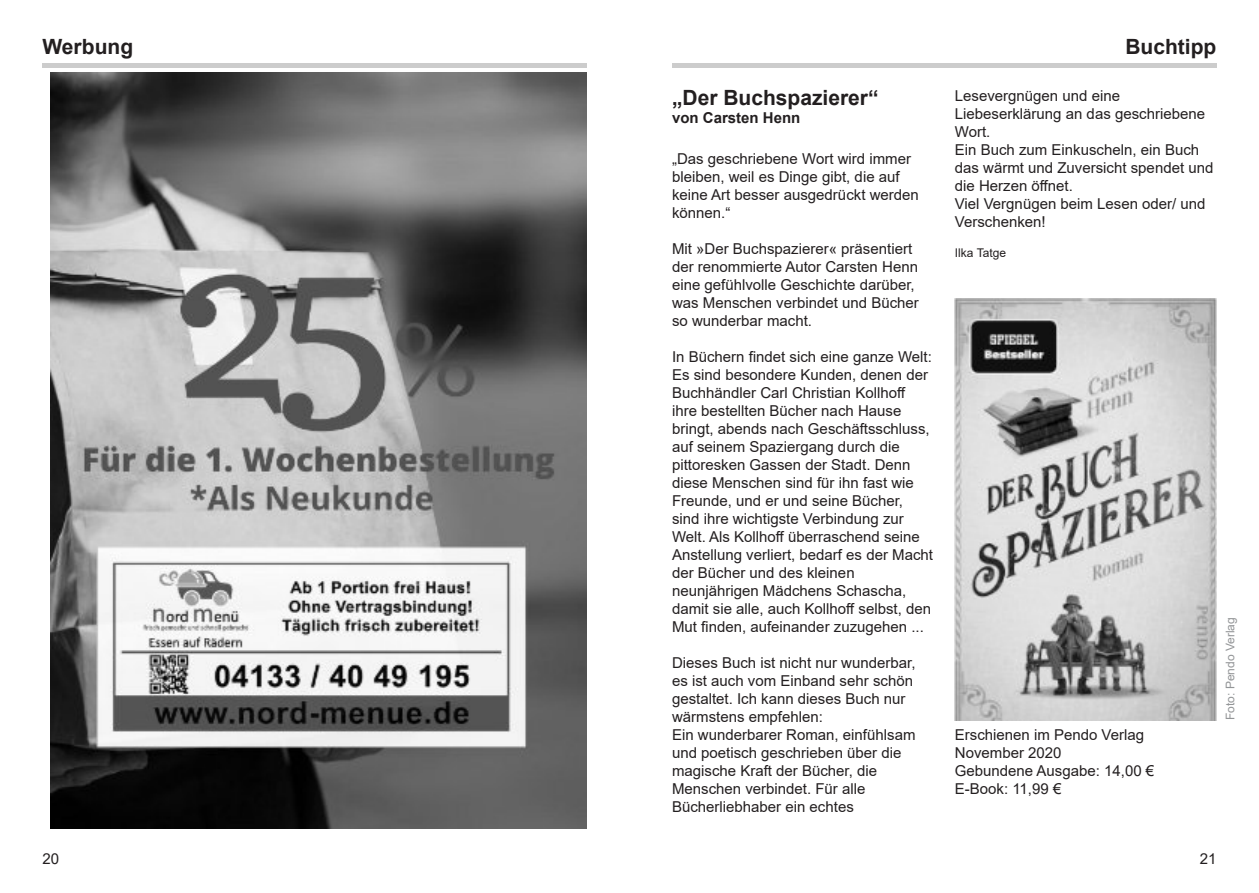
<style>
.page{position:relative;width:1259px;height:893px;background:#fff}
.page>*{position:absolute;margin:0;border:0;box-sizing:border-box;transform-origin:0 0}
.t1{font:700 21px "Arial";color:#231f20}
.t2{font:15px/18px "Arial";color:#231f20}
.t3{font:700 15px "Arial";color:#231f20}
.t4{font:12px "Arial";color:#939597}
.t5{font:12px "Arial";color:#231f20}
</style>
<div class="page">
<img style="left:955px;top:298px;width:261px;height:422px">
<hr style="left:43px;top:64px;width:544px;height:4px;background:#ccc">
<hr style="left:672px;top:64px;width:544px;height:4px;background:#ccc">
<img style="left:50px;top:72px;width:537px;height:756px">
<h1 class="t1" style="left:43px;top:39px;width:92px">Werbung</h1>
<h1 class="t1" style="left:1125px;top:39px;width:92px">Buchtipp</h1>
<h1 class="t1" style="left:672px;top:90px;width:208px">„Der Buchspazierer“</h1>
<p class="t3" style="left:672px;top:112px;width:130px">von Carsten Henn</p>
<p class="t2" style="left:672px;top:151px;width:248px">„Das geschriebene Wort wird immer bleiben, weil es Dinge gibt, die auf keine Art besser ausgedrückt werden können.“</p>
<p class="t2" style="left:672px;top:241px;width:248px">Mit »Der Buchspazierer« präsentiert der renommierte Autor Carsten Henn eine gefühlvolle Geschichte darüber, was Menschen verbindet und Bücher so wunderbar macht.</p>
<p class="t2" style="left:672px;top:349px;width:262px">In Büchern findet sich eine ganze Welt:<br>Es sind besondere Kunden, denen der Buchhändler Carl Christian Kollhoff ihre bestellten Bücher nach Hause bringt, abends nach Geschäftsschluss, auf seinem Spaziergang durch die pittoresken Gassen der Stadt. Denn diese Menschen sind für ihn fast wie Freunde, und er und seine Bücher, sind ihre wichtigste Verbindung zur Welt. Als Kollhoff überraschend seine Anstellung verliert, bedarf es der Macht der Bücher und des kleinen neunjährigen Mädchens Schascha, damit sie alle, auch Kollhoff selbst, den Mut finden, aufeinander zuzugehen ...</p>
<p class="t2" style="left:672px;top:655px;width:245px">Dieses Buch ist nicht nur wunderbar, es ist auch vom Einband sehr schön gestaltet. Ich kann dieses Buch nur wärmstens empfehlen:<br>Ein wunderbarer Roman, einfühlsam und poetisch geschrieben über die magische Kraft der Bücher, die<br>Menschen verbindet. Für alle<br>Bücherliebhaber ein echtes</p>
<p class="t2" style="left:955px;top:88px;width:260px">Lesevergnügen und eine<br>Liebeserklärung an das geschriebene<br>Wort.<br>Ein Buch zum Einkuscheln, ein Buch das wärmt und Zuversicht spendet und die Herzen öffnet.<br>Viel Vergnügen beim Lesen oder/ und<br>Verschenken!</p>
<p class="t5" style="left:955px;top:248px;width:53px">Ilka Tatge</p>
<p class="t2" style="left:955px;top:727px;width:201px">Erschienen im Pendo Verlag<br>November 2020<br>Gebundene Ausgabe: 14,00 €<br>E-Book: 11,99 €</p>
<p class="t4" style="left:1225px;top:720px;width:104px;rotate:-90deg">Foto: Pendo Verlag</p>
<p class="t2" style="left:43px;top:851px;width:18px">20</p>
<p class="t2" style="left:1199px;top:851px;width:18px">21</p>
</div>
